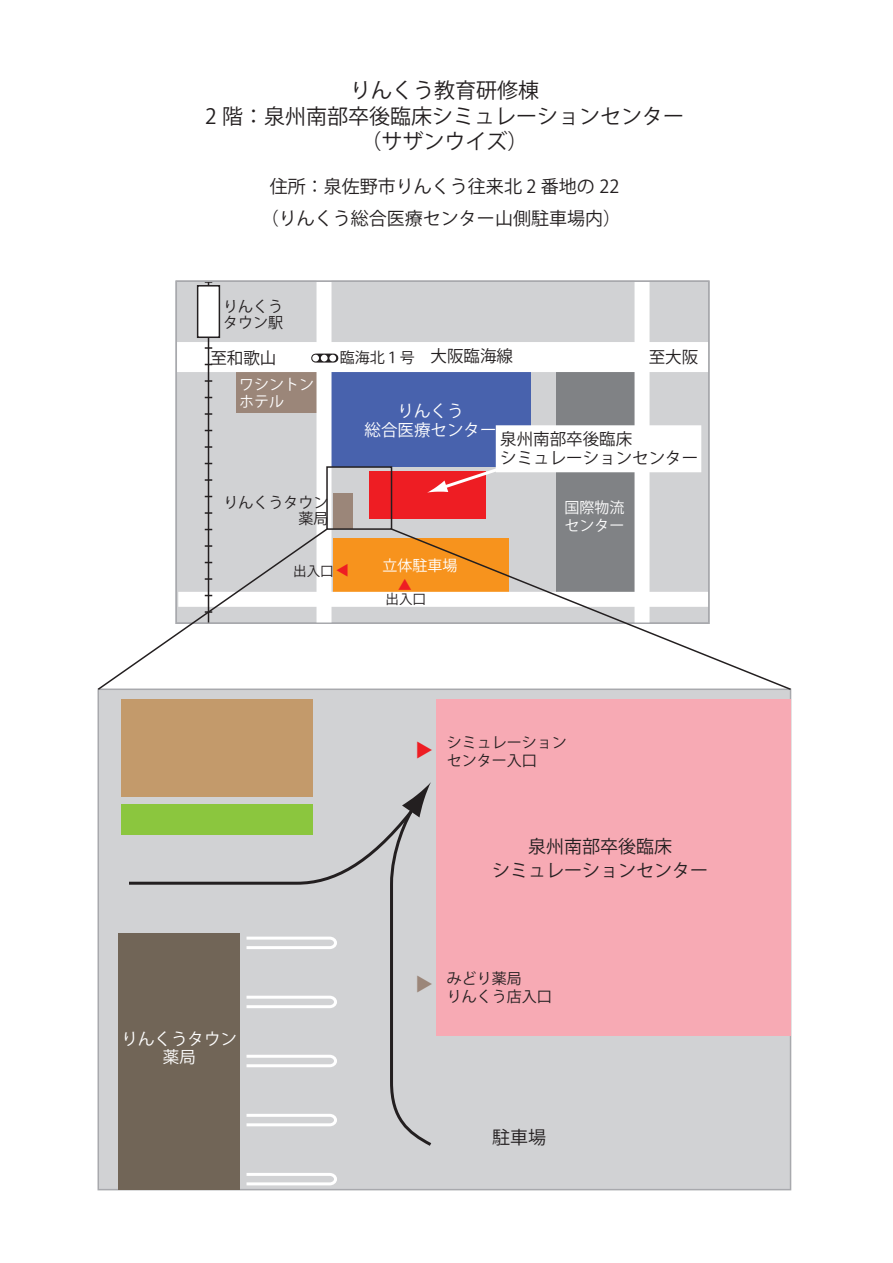
<style>
.page{position:relative;width:893px;height:1263px;background:#fff}
.page>*{position:absolute;margin:0;border:0;box-sizing:border-box;transform-origin:0 0}
.t1{font:21px/25.5px "Koz Go Pro";color:#231f20;text-align:center}
.t2{font:18px/31.5px "Koz Go Pro";color:#231f20;text-align:center}
.t3{font:18px "Koz Go Pro";color:#ee1d23}
.t4{font:18px "Koz Go Pro";color:#9b8679}
.t5{font:16.5px/19.5px "Koz Go Pro";color:#231f20}
.t6{font:16.5px/19.5px "Koz Go Pro";color:#fff;text-align:center}
.t7{font:15px/16.5px "Koz Go Pro";color:#231f20}
.t8{font:15px/16.5px "Koz Go Pro";color:#fff}
.t9{font:13.5px "Koz Go Pro";color:#231f20}
.t10{font:13.5px "Koz Go Pro";color:#ee1d23}
.s1{font-size:16.5px}
</style>
<div class="page">
<div style="left:335px;top:283px;width:368px;height:338px;background:#d1d2d4"></div>
<div style="left:331px;top:372px;width:199px;height:95px;background:#4862ad"></div>
<div style="left:556px;top:372px;width:78px;height:221px;background:#808285"></div>
<div style="left:333px;top:538px;width:175px;height:55px;background:#f7931d"></div>
<div style="left:369px;top:471px;width:116px;height:48px;background:#ee1d23"></div>
<div style="left:333px;top:493px;width:19px;height:36px;background:#9b8679"></div>
<div style="left:496px;top:425px;width:205px;height:47px;background:#fff;border:3px solid #fff"></div>
<div style="left:176px;top:342px;width:533px;height:30px;background:#fff"></div>
<div style="left:634px;top:281px;width:16px;height:342px;background:#fff"></div>
<div style="left:178px;top:592px;width:531px;height:15px;background:#fff"></div>
<div style="left:329px;top:355px;width:7px;height:6px;border:2px solid #fff;border-radius:50%"></div>
<svg style="left:427px;top:466px;width:73px;height:27px"></svg>
<hr style="left:416px;top:6px;width:108px;height:1px;background:#000">
<div style="left:98px;top:688px;width:693px;height:502px;background:#d1d2d4;border:2px solid #a8a9ad"></div>
<div style="left:436px;top:699px;width:354px;height:337px;background:#f7aab4"></div>
<div style="left:119px;top:933px;width:121px;height:257px;background:#716557"></div>
<svg style="left:246px;top:1173px;width:91px;height:13px"></svg>
<div style="left:122px;top:699px;width:191px;height:97px;background:#c39a6b"></div>
<div style="left:122px;top:804px;width:191px;height:30px;background:#8bc63e"></div>
<svg style="left:126px;top:782px;width:306px;height:364px"></svg>
<div style="left:326px;top:466px;width:66px;height:64px;border:2px solid #231f20"></div>
<svg style="left:390px;top:527px;width:402px;height:164px"></svg>
<svg style="left:97px;top:281px;width:238px;height:410px"></svg>
<p class="t1" style="left:205px;top:79px;width:480px">りんくう教育研修棟<br>2 階：泉州南部卒後臨床シミュレーションセンター（サザンウイズ）</p>
<p class="t2" style="left:261px;top:171px;width:361px">住所：泉佐野市りんくう往来北 2 番地の 22（りんくう総合医療センター山側駐車場内）</p>
<p class="t7" style="left:223px;top:298px;width:61px">りんくうタウン駅</p>
<p class="t5" style="left:210px;top:348px;width:67px">至和歌山</p>
<p class="t7" style="left:340px;top:350px;width:175px">臨海北１号 <span class="s1">大阪臨海線</span></p>
<p class="t5" style="left:649px;top:348px;width:51px">至大阪</p>
<p class="t8" style="left:239px;top:377px;width:76px">ワシントンホテル</p>
<p class="t6" style="left:364px;top:401px;width:133px">りんくう<br>総合医療センター</p>
<p class="t5" style="left:500px;top:429px;width:199px">泉州南部卒後臨床<br>シミュレーションセンター</p>
<p class="t7" style="left:224px;top:494px;width:106px;text-align:right">りんくうタウン薬局</p>
<p class="t9" style="left:293px;top:562px;width:42px">出入口</p>
<p class="t10" style="left:334px;top:577px;width:15px;rotate:-90deg">▲</p>
<p class="t8" style="left:382px;top:557px;width:76px">立体駐車場</p>
<p class="t10" style="left:398px;top:577px;width:15px">▲</p>
<p class="t9" style="left:386px;top:590px;width:42px">出入口</p>
<p class="t8" style="left:565px;top:499px;width:61px;line-height:18px">国際物流センター</p>
<p class="t6" style="left:122px;top:1031px;width:117px;line-height:18px">りんくうタウン薬局</p>
<p class="t3" style="left:435px;top:741px;width:19px;rotate:90deg">▲</p>
<p class="t7" style="left:447px;top:734px;width:121px;line-height:18px">シミュレーションセンター入口</p>
<p class="t2" style="left:492px;top:835px;width:217px;line-height:24px">泉州南部卒後臨床<br>シミュレーションセンター</p>
<p class="t4" style="left:435px;top:975px;width:19px;rotate:90deg">▲</p>
<p class="t7" style="left:447px;top:970px;width:106px;line-height:18px">みどり薬局<br>りんくう店入口</p>
<p class="t2" style="left:492px;top:1122px;width:55px">駐車場</p>
</div>
